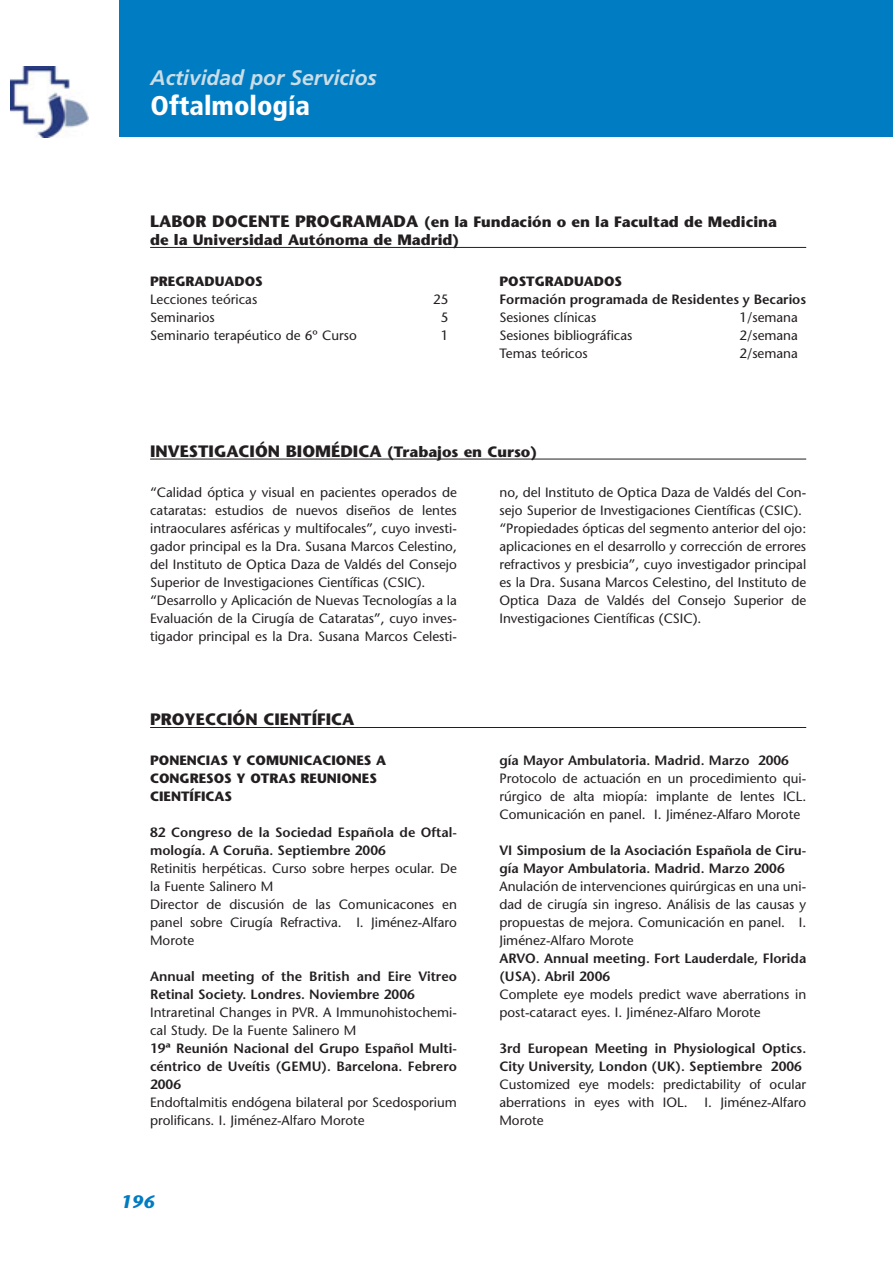
<style>
.page{position:relative;width:893px;height:1263px;background:#fff}
.page>*{position:absolute;margin:0;border:0;box-sizing:border-box;transform-origin:0 0}
.t1{font:900 condensed 27px "Frutiger";color:#fff}
.t2{font:italic 700 21px "Frutiger";color:#cbdde6}
.t3{font:italic 700 18px "Stone Sans";color:#007cc2}
.t4{font:700 16.5px "Stone Sans";color:#231f20}
.t5{font:700 15px/18px "Stone Sans";color:#231f20}
.t6{font:13.5px/18px "Stone Sans";color:#231f20}
.t7{font:600 13.5px/18px "Stone Sans";color:#231f20}
.t8{font:700 13.5px/18px "Stone Sans";color:#231f20}
.s1{font-size:16.5px}
.s2{font-size:15px}
</style>
<div class="page">
<div style="left:119px;top:1px;width:774px;height:136px;background:#007cc2"></div>
<img style="left:10px;top:66px;width:78px;height:72px">
<hr style="left:150px;top:459px;width:656px;height:1px;background:#231f20">
<hr style="left:150px;top:247px;width:656px;height:1px;background:#231f20">
<hr style="left:150px;top:727px;width:656px;height:1px;background:#231f20">
<h2 class="t2" style="left:151px;top:69px;width:228px">Actividad por Servicios</h2>
<h1 class="t1" style="left:151px;top:94px;width:161px">Oftalmología</h1>
<p class="t5" style="left:150px;top:214px;width:628px"><span class="s1">LABOR DOCENTE PROGRAMADA</span> (en la Fundación o en la Facultad de Medicina de la Universidad Autónoma de Madrid)</p>
<p class="t8" style="left:150px;top:273px;width:114px">PREGRADUADOS</p>
<p class="t6" style="left:150px;top:291px;width:109px">Lecciones teóricas</p>
<p class="t6" style="left:433px;top:291px;width:17px">25</p>
<p class="t6" style="left:150px;top:309px;width:66px">Seminarios</p>
<p class="t6" style="left:441px;top:309px;width:9px">5</p>
<p class="t6" style="left:150px;top:327px;width:208px">Seminario terapéutico de 6º Curso</p>
<p class="t6" style="left:441px;top:327px;width:9px">1</p>
<p class="t8" style="left:499px;top:273px;width:124px">POSTGRADUADOS</p>
<p class="t7" style="left:499px;top:291px;width:308px">Formación programada de Residentes y Becarios</p>
<p class="t6" style="left:499px;top:309px;width:98px">Sesiones clínicas</p>
<p class="t6" style="left:739px;top:309px;width:60px">1/semana</p>
<p class="t6" style="left:499px;top:327px;width:134px">Sesiones bibliográficas</p>
<p class="t6" style="left:739px;top:327px;width:60px">2/semana</p>
<p class="t6" style="left:499px;top:345px;width:90px">Temas teóricos</p>
<p class="t6" style="left:739px;top:345px;width:60px">2/semana</p>
<p class="t4" style="left:150px;top:444px;width:389px">INVESTIGACIÓN BIOMÉDICA <span class="s2">(Trabajos en Curso)</span></p>
<p class="t6" style="left:150px;top:485px;width:308px">“Calidad óptica y visual en pacientes operados de cataratas: estudios de nuevos diseños de lentes intraoculares asféricas y multifocales”, cuyo investi&shy;gador principal es la Dra. Susana Marcos Celestino, del Instituto de Optica Daza de Valdés del Consejo Superior de Investigaciones Científicas (CSIC). “Desarrollo y Aplicación de Nuevas Tecnologías a la Evaluación de la Cirugía de Cataratas”, cuyo inves&shy;tigador principal es la Dra. Susana Marcos Celesti-</p>
<p class="t6" style="left:499px;top:485px;width:308px">no, del Instituto de Optica Daza de Valdés del Con&shy;sejo Superior de Investigaciones Científicas (CSIC). “Propiedades ópticas del segmento anterior del ojo: aplicaciones en el desarrollo y corrección de errores refractivos y presbicia”, cuyo investigador principal es la Dra. Susana Marcos Celestino, del Instituto de Optica Daza de Valdés del Consejo Superior de Investigaciones Científicas (CSIC).</p>
<p class="t4" style="left:150px;top:713px;width:206px">PROYECCIÓN CIENTÍFICA</p>
<p class="t8" style="left:150px;top:753px;width:237px">PONENCIAS Y COMUNICACIONES A<br>CONGRESOS Y OTRAS REUNIONES<br>CIENTÍFICAS</p>
<p class="t7" style="left:150px;top:825px;width:308px">82 Congreso de la Sociedad Española de Oftal&shy;mología. A Coruña. Septiembre 2006</p>
<p class="t6" style="left:150px;top:861px;width:308px">Retinitis herpéticas. Curso sobre herpes ocular. De la Fuente Salinero M<br>Director de discusión de las Comunicacones en panel sobre Cirugía Refractiva. I. Jiménez-Alfaro Morote</p>
<p class="t7" style="left:150px;top:969px;width:308px">Annual meeting of the British and Eire Vitreo<br>Retinal Society. Londres. Noviembre 2006</p>
<p class="t6" style="left:150px;top:1005px;width:308px">Intraretinal Changes in PVR. A Immunohistochemi&shy;cal Study. De la Fuente Salinero M</p>
<p class="t7" style="left:150px;top:1041px;width:308px;text-align:justify">19ª Reunión Nacional del Grupo Español Multi&shy;céntrico de Uveítis (GEMU). Barcelona. Febrero 2006</p>
<p class="t6" style="left:150px;top:1095px;width:308px">Endoftalmitis endógena bilateral por Scedosporium prolificans. I. Jiménez-Alfaro Morote</p>
<h3 class="t3" style="left:120px;top:1194px;width:36px">196</h3>
<p class="t7" style="left:499px;top:753px;width:291px">gía Mayor Ambulatoria. Madrid. Marzo 2006</p>
<p class="t6" style="left:499px;top:771px;width:308px;text-align:justify">Protocolo de actuación en un procedimiento qui&shy;rúrgico de alta miopía: implante de lentes ICL.<br>Comunicación en panel. I. Jiménez-Alfaro Morote</p>
<p class="t7" style="left:499px;top:843px;width:308px">VI Simposium de la Asociación Española de Ciru&shy;gía Mayor Ambulatoria. Madrid. Marzo 2006</p>
<p class="t6" style="left:499px;top:879px;width:308px;text-align:justify">Anulación de intervenciones quirúrgicas en una uni&shy;dad de cirugía sin ingreso. Análisis de las causas y propuestas de mejora. Comunicación en panel. I.<br>Jiménez-Alfaro Morote</p>
<p class="t7" style="left:499px;top:951px;width:308px">ARVO. Annual meeting. Fort Lauderdale, Florida (USA). Abril 2006</p>
<p class="t6" style="left:499px;top:987px;width:308px">Complete eye models predict wave aberrations in post-cataract eyes. I. Jiménez-Alfaro Morote</p>
<p class="t7" style="left:499px;top:1041px;width:308px">3rd European Meeting in Physiological Optics.<br>City University, London (UK). Septiembre 2006</p>
<p class="t6" style="left:499px;top:1077px;width:308px">Customized eye models: predictability of ocular aberrations in eyes with IOL.</p>
<p class="t6" style="left:704px;top:1095px;width:103px">I. Jiménez-Alfaro</p>
<p class="t6" style="left:499px;top:1113px;width:46px">Morote</p>
</div>
